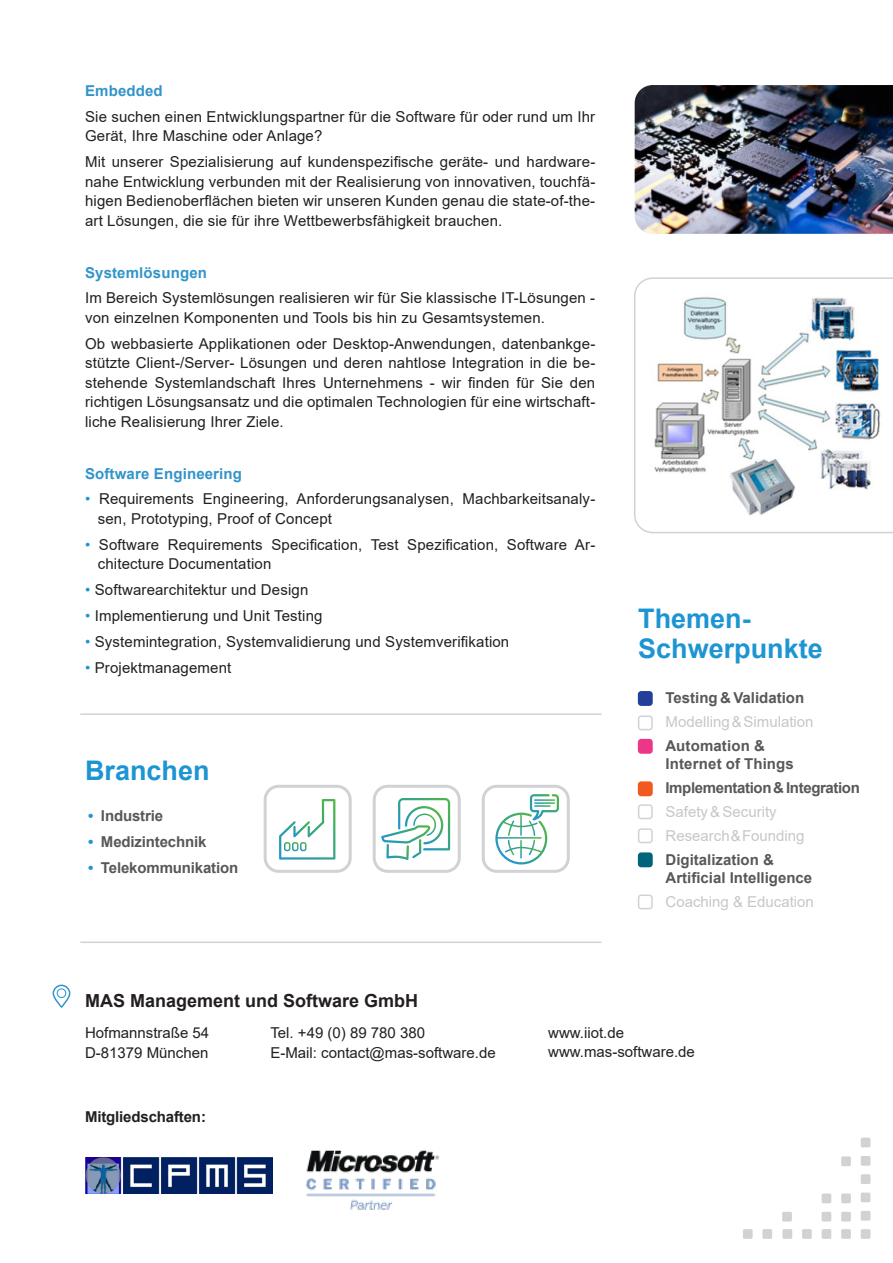
<style>
.page{position:relative;width:893px;height:1263px;background:#fff}
.page>*{position:absolute;margin:0;border:0;box-sizing:border-box;transform-origin:0 0}
.t1{font:700 27px/30px "Arial";color:#1d95d3}
.Fliesstext{font:700 18px "Arial";color:#231f20}
.Fliesstext-2{font:15px/19.5px "Arial";letter-spacing:.01em;color:#231f20}
.Fliesstext-3{font:700 15px/18px "Arial";color:#57585a}
.Fliesstext-4{font:15px/24px "Arial";color:#c7c7c7}
.Fliesstext-5{font:700 15px "Arial";letter-spacing:.01em;color:#3294ca}
.Fliesstext-6{font:700 15px "Arial";letter-spacing:-.025em;color:#57585a}
.Fliesstext-7{font:700 15px "Arial";letter-spacing:-.01em;color:#231f20}
.s1{color:#1d95d3}
</style>
<div class="page">
<div style="left:861px;top:1137px;width:9px;height:10px;background:#d1d2d4;border-radius:2px"></div>
<div style="left:861px;top:1156px;width:9px;height:10px;background:#d1d2d4;border-radius:2px"></div>
<div style="left:861px;top:1229px;width:9px;height:10px;background:#d1d2d4;border-radius:2px"></div>
<div style="left:861px;top:1192px;width:9px;height:10px;background:#d1d2d4;border-radius:2px"></div>
<div style="left:861px;top:1211px;width:9px;height:9px;background:#d1d2d4;border-radius:2px"></div>
<div style="left:861px;top:1174px;width:9px;height:10px;background:#d1d2d4;border-radius:2px"></div>
<div style="left:841px;top:1229px;width:10px;height:10px;background:#d1d2d4;border-radius:2px"></div>
<div style="left:822px;top:1212px;width:9px;height:9px;background:#d1d2d4;border-radius:2px"></div>
<div style="left:782px;top:1212px;width:10px;height:9px;background:#d1d2d4;border-radius:2px"></div>
<div style="left:822px;top:1193px;width:9px;height:10px;background:#d1d2d4;border-radius:2px"></div>
<div style="left:822px;top:1229px;width:9px;height:10px;background:#d1d2d4;border-radius:2px"></div>
<div style="left:762px;top:1229px;width:10px;height:10px;background:#d1d2d4;border-radius:2px"></div>
<div style="left:802px;top:1229px;width:10px;height:10px;background:#d1d2d4;border-radius:2px"></div>
<div style="left:743px;top:1229px;width:10px;height:10px;background:#d1d2d4;border-radius:2px"></div>
<div style="left:782px;top:1229px;width:10px;height:10px;background:#d1d2d4;border-radius:2px"></div>
<div style="left:841px;top:1156px;width:10px;height:10px;background:#d1d2d4;border-radius:2px"></div>
<div style="left:841px;top:1193px;width:10px;height:10px;background:#d1d2d4;border-radius:2px"></div>
<div style="left:841px;top:1212px;width:10px;height:9px;background:#d1d2d4;border-radius:2px"></div>
<div style="left:53px;top:984px;width:17px;height:24px;border:2px solid #3294ca;border-radius:8px"></div>
<div style="left:57px;top:988px;width:9px;height:10px;border:1px solid #1d95d3;border-radius:50%"></div>
<hr style="left:81px;top:941px;width:520px;height:2px;background:#d1d2d4">
<img style="left:635px;top:85px;width:258px;height:149px">
<svg style="left:634px;top:277px;width:259px;height:256px"></svg>
<img style="left:85px;top:1158px;width:187px;height:35px">
<hr style="left:81px;top:713px;width:520px;height:2px;background:#d1d2d4">
<div style="left:638px;top:691px;width:15px;height:15px;background:#223f99;border-radius:3px"></div>
<div style="left:638px;top:715px;width:15px;height:15px;border:2px solid #d1d2d4;border-radius:3px"></div>
<div style="left:638px;top:739px;width:15px;height:15px;background:#ee3689;border-radius:3px"></div>
<div style="left:638px;top:781px;width:15px;height:15px;background:#f15921;border-radius:3px"></div>
<div style="left:638px;top:804px;width:15px;height:15px;border:2px solid #d1d2d4;border-radius:3px"></div>
<div style="left:638px;top:828px;width:15px;height:15px;border:2px solid #d1d2d4;border-radius:3px"></div>
<div style="left:638px;top:852px;width:15px;height:15px;background:#016579;border-radius:3px"></div>
<div style="left:638px;top:894px;width:15px;height:15px;border:2px solid #d1d2d4;border-radius:3px"></div>
<div style="left:264px;top:785px;width:88px;height:88px;border:3px solid #d1d2d4;border-radius:13px"></div>
<svg style="left:279px;top:799px;width:56px;height:60px"></svg>
<div style="left:373px;top:785px;width:88px;height:88px;border:3px solid #d1d2d4;border-radius:13px"></div>
<svg style="left:381px;top:798px;width:69px;height:62px"></svg>
<div style="left:482px;top:785px;width:88px;height:88px;border:3px solid #d1d2d4;border-radius:13px"></div>
<svg style="left:495px;top:794px;width:64px;height:70px"></svg>
<img style="left:306px;top:1150px;width:134px;height:60px">
<p class="Fliesstext-5" style="left:85px;top:80px;width:79px">Embedded</p>
<p class="Fliesstext-2" style="left:85px;top:107px;width:512px">Sie suchen einen Entwicklungspartner für die Software für oder rund um Ihr<br>Gerät, Ihre Maschine oder Anlage?</p>
<p class="Fliesstext-2" style="left:85px;top:152px;width:512px;text-align:justify">Mit unserer Spezialisierung auf kundenspezifische geräte- und hardware&shy;nahe Entwicklung verbunden mit der Realisierung von innovativen, touchfä&shy;higen Bedienoberflächen bieten wir unseren Kunden genau die state-of-the&shy;art Lösungen, die sie für ihre Wettbewerbsfähigkeit brauchen.</p>
<p class="Fliesstext-5" style="left:85px;top:262px;width:123px">Systemlösungen</p>
<p class="Fliesstext-2" style="left:85px;top:288px;width:512px">Im Bereich Systemlösungen realisieren wir für Sie klassische IT-Lösungen - von einzelnen Komponenten und Tools bis hin zu Gesamtsystemen.</p>
<p class="Fliesstext-2" style="left:85px;top:334px;width:512px;text-align:justify">Ob webbasierte Applikationen oder Desktop-Anwendungen, datenbankge&shy;stützte Client-/Server- Lösungen und deren nahtlose Integration in die be&shy;stehende Systemlandschaft Ihres Unternehmens - wir finden für Sie den richtigen Lösungsansatz und die optimalen Technologien für eine wirtschaft&shy;liche Realisierung Ihrer Ziele.</p>
<p class="Fliesstext-5" style="left:85px;top:463px;width:159px">Software Engineering</p>
<p class="Fliesstext-2" style="left:98px;top:489px;width:499px;text-indent:-13px"><span class="s1">•</span> Requirements Engineering, Anforderungsanalysen, Machbarkeitsanaly&shy;sen, Prototyping, Proof of Concept</p>
<p class="Fliesstext-2" style="left:98px;top:535px;width:499px;text-indent:-13px"><span class="s1">•</span> Software Requirements Specification, Test Spezification, Software Ar&shy;chitecture Documentation</p>
<p class="Fliesstext-2" style="left:85px;top:580px;width:225px"><span class="s1">•</span> Softwarearchitektur und Design</p>
<p class="Fliesstext-2" style="left:85px;top:606px;width:239px"><span class="s1">•</span> Implementierung und Unit Testing</p>
<p class="Fliesstext-2" style="left:85px;top:632px;width:426px"><span class="s1">•</span> Systemintegration, Systemvalidierung und Systemverifikation</p>
<p class="Fliesstext-2" style="left:85px;top:658px;width:148px"><span class="s1">•</span> Projektmanagement</p>
<p class="t1" style="left:85px;top:756px;width:126px">Branchen</p>
<p class="Fliesstext-3" style="left:88px;top:807px;width:76px"><span class="s1">•</span> Industrie</p>
<p class="Fliesstext-3" style="left:88px;top:832px;width:120px"><span class="s1">•</span> Medizintechnik</p>
<p class="Fliesstext-3" style="left:88px;top:858px;width:152px"><span class="s1">•</span> Telekommunikation</p>
<p class="t1" style="left:638px;top:604px;width:186px">Themen-<br>Schwerpunkte</p>
<p class="Fliesstext-3" style="left:665px;top:689px;width:140px">Testing &amp; Validation</p>
<p class="Fliesstext-4" style="left:665px;top:710px;width:150px">Modelling &amp;Simulation</p>
<p class="Fliesstext-3" style="left:665px;top:737px;width:130px">Automation &amp;<br>Internet of Things</p>
<p class="Fliesstext-6" style="left:665px;top:777px;width:196px">Implementation &amp; Integration</p>
<p class="Fliesstext-4" style="left:665px;top:800px;width:141px">Safety &amp; Security<br>Research&amp;Founding</p>
<p class="Fliesstext-3" style="left:665px;top:851px;width:148px">Digitalization &amp;<br>Artificial Intelligence</p>
<p class="Fliesstext-4" style="left:665px;top:890px;width:150px">Coaching &amp; Education</p>
<p class="Fliesstext" style="left:85px;top:988px;width:335px">MAS Management und Software GmbH</p>
<p class="Fliesstext-2" style="left:270px;top:1023px;width:156px">Tel. +49 (0) 89 780 380</p>
<p class="Fliesstext-2" style="left:270px;top:1042px;width:227px">E-Mail: contact@mas-software.de</p>
<p class="Fliesstext-2" style="left:85px;top:1023px;width:126px">Hofmannstraße 54</p>
<p class="Fliesstext-2" style="left:85px;top:1042px;width:125px">D-81379 München</p>
<p class="Fliesstext-7" style="left:85px;top:1106px;width:122px">Mitgliedschaften:</p>
<p class="Fliesstext-2" style="left:548px;top:1023px;width:77px">www.iiot.de</p>
<p class="Fliesstext-2" style="left:548px;top:1042px;width:148px">www.mas-software.de</p>
</div>
